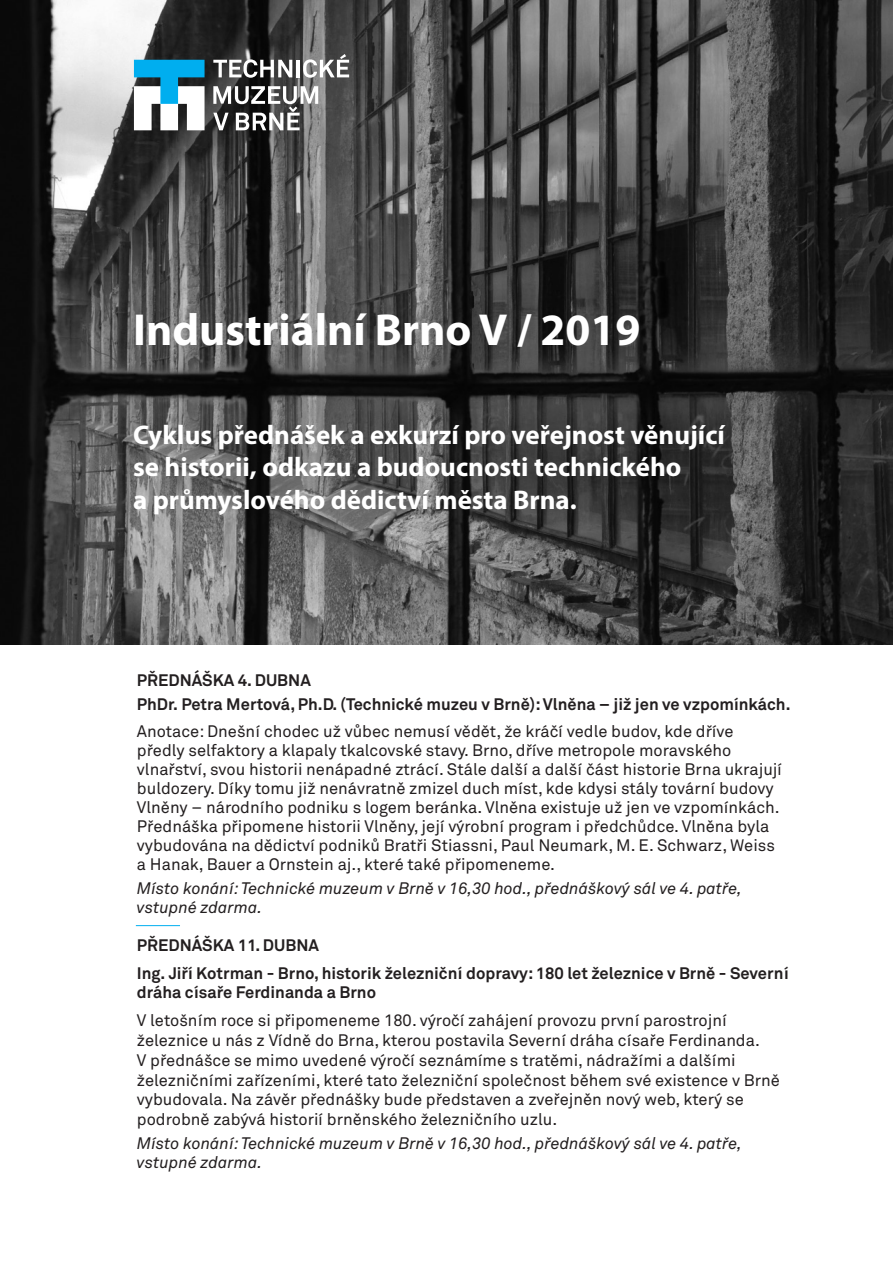
<style>
.page{position:relative;width:893px;height:1263px;background:#fff}
.page>*{position:absolute;margin:0;border:0;box-sizing:border-box;transform-origin:0 0}
.t1{font:700 45px "Myriad Pro";color:#fff}
.t2{font:700 27px "Myriad Pro";color:#fff}
.t3{font:16.5px/19px "Akkurat Pro";color:#231f20}
.t4{font:700 16.5px/18.9px "Akkurat Pro";color:#231f20}
.t5{font:italic 16.5px/19px "Akkurat Pro";color:#231f20}
</style>
<div class="page">
<img style="left:0;top:0;width:893px;height:645px">
<hr style="left:136px;top:925px;width:44px;height:1px;background:#00aeef">
<svg style="left:213px;top:59px;width:79px;height:19px"></svg>
<hr style="left:297px;top:60px;width:3px;height:17px;background:#fff">
<svg style="left:303px;top:54px;width:46px;height:24px"></svg>
<svg style="left:213px;top:86px;width:105px;height:44px"></svg>
<svg style="left:134px;top:60px;width:71px;height:70px"></svg>
<p class="t1" style="left:133px;top:300px;width:509px">Industriální Brno V / 2019</p>
<p class="t2" style="left:133px;top:417px;width:593px">Cyklus přednášek a exkurzí pro veřejnost věnující</p>
<p class="t2" style="left:133px;top:450px;width:550px">se historii, odkazu a budoucnosti technického</p>
<p class="t2" style="left:133px;top:482px;width:445px">a průmyslového dědictví města Brna.</p>
<p class="t4" style="left:137px;top:670px;width:175px">PŘEDNÁŠKA 4. DUBNA</p>
<p class="t4" style="left:137px;top:695px;width:655px">PhDr. Petra Mertová, Ph.D. (Technické muzeu v Brně): Vlněna – již jen ve vzpomínkách.</p>
<p class="t3" style="left:137px;top:722px;width:647px">Anotace: Dnešní chodec už vůbec nemusí vědět, že kráčí vedle budov, kde dříve předly selfaktory a klapaly tkalcovské stavy. Brno, dříve metropole moravského vlnařství, svou historii nenápadné ztrácí. Stále další a další část historie Brna ukrajují buldozery. Díky tomu již nenávratně zmizel duch míst, kde kdysi stály tovární budovy Vlněny – národního podniku s logem beránka. Vlněna existuje už jen ve vzpomínkách.<br>Přednáška připomene historii Vlněny, její výrobní program i předchůdce. Vlněna byla vybudována na dědictví podniků Bratři Stiassni, Paul Neumark, M. E. Schwarz, Weiss a Hanak, Bauer a Ornstein aj., které také připomeneme.</p>
<p class="t5" style="left:137px;top:879px;width:606px">Místo konání: Technické muzeum v Brně v 16,30 hod., přednáškový sál ve 4. patře, vstupné zdarma.</p>
<p class="t4" style="left:137px;top:936px;width:184px">PŘEDNÁŠKA 11. DUBNA</p>
<p class="t4" style="left:137px;top:964px;width:653px">Ing. Jiří Kotrman - Brno, historik železniční dopravy: 180 let železnice v Brně - Severní dráha císaře Ferdinanda a Brno</p>
<p class="t3" style="left:137px;top:1011px;width:645px;line-height:19.8px">V letošním roce si připomeneme 180. výročí zahájení provozu první parostrojní železnice u nás z Vídně do Brna, kterou postavila Severní dráha císaře Ferdinanda.<br>V přednášce se mimo uvedené výročí seznámíme s tratěmi, nádražími a dalšími železničními zařízeními, které tato železniční společnost během své existence v Brně vybudovala. Na závěr přednášky bude představen a zveřejněn nový web, který se podrobně zabývá historií brněnského železničního uzlu.</p>
<p class="t5" style="left:137px;top:1134px;width:606px">Místo konání: Technické muzeum v Brně v 16,30 hod., přednáškový sál ve 4. patře, vstupné zdarma.</p>
</div>
